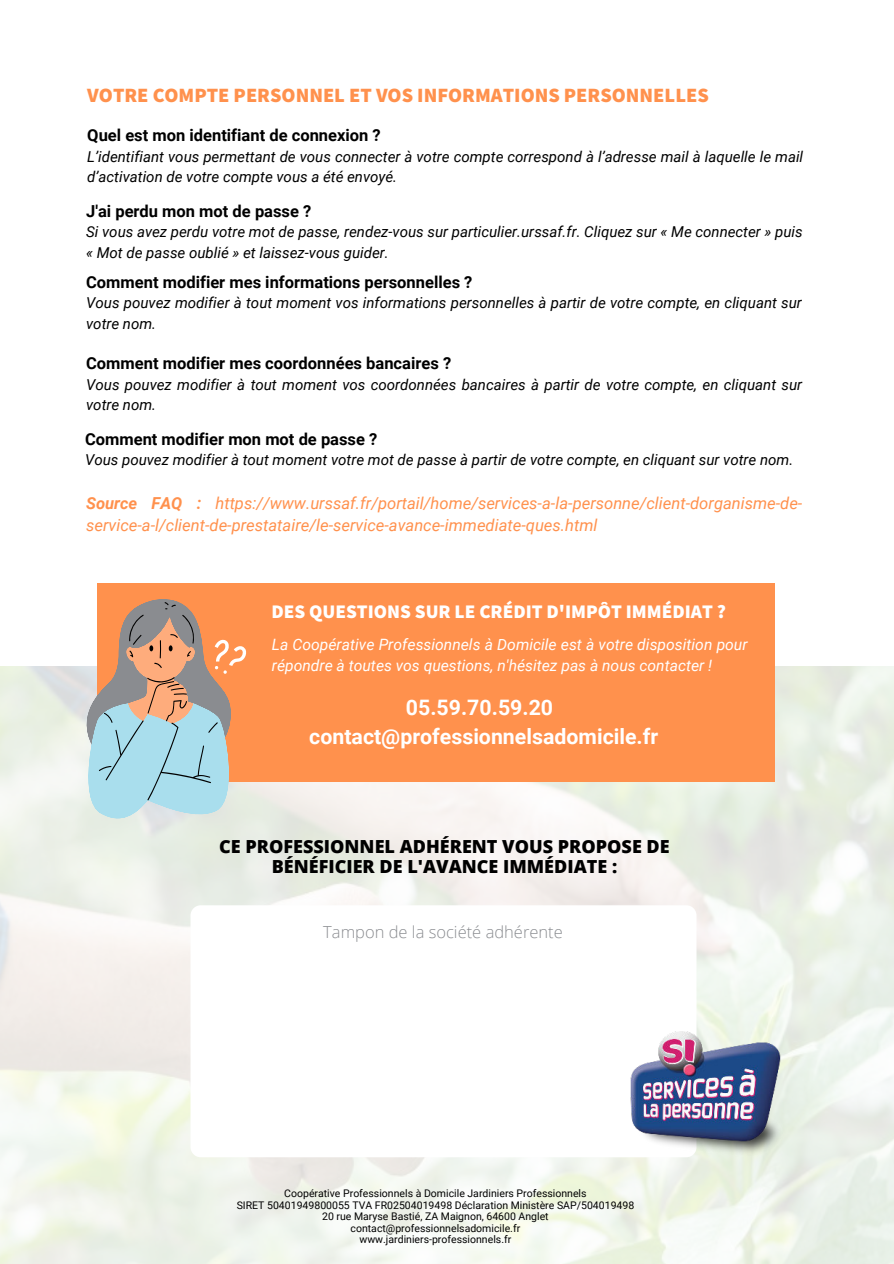
<style>
.page{position:relative;width:894px;height:1264px;background:#fff}
.page>*{position:absolute;margin:0;border:0;box-sizing:border-box;transform-origin:0 0}
.t1{font:700 21.3px/28.8px "Roboto";color:#fff;text-align:center}
.t2{font:900 20.4px "Mada";color:#ff914d}
.t3{font:900 19.2px "Mada";color:#fff}
.t4{font:800 18px/20.2px "Open Sans";color:#000;text-align:center}
.t5{font:700 16.5px "Roboto";color:#000}
.t6{font:italic 16.5px/22.5px "Roboto";color:#ff914d}
.t7{font:300 16.5px "Open Sans";color:#8a8c90}
.t8{font:italic 15.6px/21.3px "Roboto";color:#fff}
.t9{font:italic 15px/20.2px "Roboto";color:#000}
.t10{font:10.5px/11.4px "Roboto";color:#000;text-align:center}
.s1{font-weight:700}
</style>
<div class="page">
<img style="left:1px;top:667px;width:892px;height:596px">
<div style="left:97px;top:583px;width:676px;height:198px;background:#ff914d"></div>
<svg style="left:74px;top:599px;width:172px;height:226px"></svg>
<div style="left:190px;top:905px;width:506px;height:252px;background:#fff;border-radius:10px"></div>
<img style="left:630px;top:1031px;width:155px;height:128px">
<h2 class="t2" style="left:87px;top:83px;width:623px">VOTRE COMPTE PERSONNEL ET VOS INFORMATIONS PERSONNELLES</h2>
<p class="t5" style="left:87px;top:124px;width:295px">Quel est mon identifiant de connexion ?</p>
<p class="t9" style="left:87px;top:146px;width:717px">L’identifiant vous permettant de vous connecter à votre compte correspond à l’adresse mail à laquelle le mail d’activation de votre compte vous a été envoyé.</p>
<p class="t5" style="left:86px;top:199px;width:227px">J'ai perdu mon mot de passe ?</p>
<p class="t9" style="left:86px;top:221px;width:717px">Si vous avez perdu votre mot de passe, rendez-vous sur particulier.urssaf.fr. Cliquez sur « Me connecter » puis « Mot de passe oublié » et laissez-vous guider.</p>
<p class="t5" style="left:86px;top:270px;width:388px">Comment modifier mes informations personnelles ?</p>
<p class="t9" style="left:86px;top:292px;width:717px">Vous pouvez modifier à tout moment vos informations personnelles à partir de votre compte, en cliquant sur votre nom.</p>
<p class="t5" style="left:86px;top:352px;width:366px">Comment modifier mes coordonnées bancaires ?</p>
<p class="t9" style="left:86px;top:373px;width:717px">Vous pouvez modifier à tout moment vos coordonnées bancaires à partir de votre compte, en cliquant sur votre nom.</p>
<p class="t5" style="left:85px;top:427px;width:294px">Comment modifier mon mot de passe ?</p>
<p class="t9" style="left:85px;top:449px;width:709px">Vous pouvez modifier à tout moment votre mot de passe à partir de votre compte, en cliquant sur votre nom.</p>
<p class="t6" style="left:86px;top:491px;width:717px"><span class="s1">Source FAQ :</span> https://www.urssaf.fr/portail/home/services-a-la-personne/client-dorganisme-de&shy;service-a-l/client-de-prestataire/le-service-avance-immediate-ques.html</p>
<p class="t3" style="left:271px;top:600px;width:456px">DES QUESTIONS SUR LE CRÉDIT D'IMPÔT IMMÉDIAT ?</p>
<p class="t8" style="left:272px;top:633px;width:477px">La Coopérative Professionnels à Domicile est à votre disposition pour répondre à toutes vos questions, n'hésitez pas à nous contacter !</p>
<h1 class="t1" style="left:309px;top:692px;width:350px">05.59.70.59.20 contact@professionnelsadomicile.fr</h1>
<p class="t4" style="left:219px;top:835px;width:452px">CE PROFESSIONNEL ADHÉRENT VOUS PROPOSE DE<br>BÉNÉFICIER DE L'AVANCE IMMÉDIATE :</p>
<p class="t7" style="left:323px;top:920px;width:241px">Tampon de la société adhérente</p>
<p class="t10" style="left:237px;top:1187px;width:399px">Coopérative Professionnels à Domicile Jardiniers Professionnels<br>SIRET 50401949800055 TVA FR02504019498 Déclaration Ministère SAP/504019498<br>20 rue Maryse Bastié, ZA Maignon, 64600 Anglet contact@professionnelsadomicile.fr<br>www.jardiniers-professionnels.fr</p>
</div>
